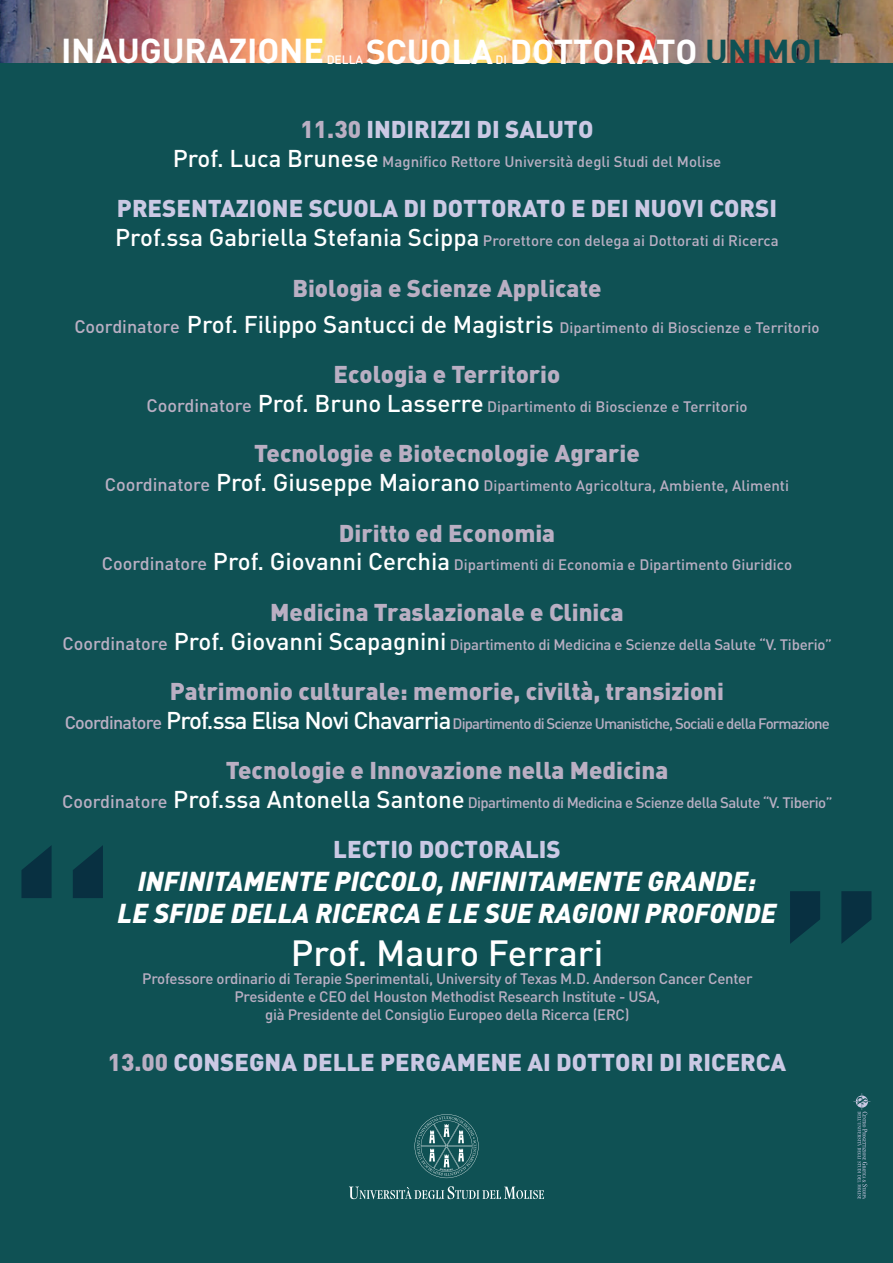
<style>
.page{position:relative;width:893px;height:1263px;background:#fff}
.page>*{position:absolute;margin:0;border:0;box-sizing:border-box;transform-origin:0 0}
.t1{font:500 36px "FFDIN Pro";color:#fff}
.t2{font:700 34.2px "FFDIN Pro";letter-spacing:-.005em;color:#fff}
.t3{font:italic 900 27px/32.4px "FFDIN Pro";color:#fff;text-align:center}
.t4{font:900 24px "FFDIN Pro";color:#baafc3}
.t5{font:900 24px "FFDIN Pro";color:#cbc9e4}
.t6{font:500 15px "FFDIN Pro";color:#baafc3}
.t7{font:500 15px/18px "FFDIN Pro";letter-spacing:-.02em;color:#baafc3;text-align:center}
.t8{font:500 15px "FFDIN Pro";letter-spacing:-.06em;color:#baafc3}
.t9{font:500 15px "FFDIN Pro";letter-spacing:-.04em;color:#baafc3}
.t10{font:500 12px "FFDIN Pro";letter-spacing:-.005em;color:#fff}
.s1{color:#0f5154}
.s2{color:#baafc3}
.s3{font-size:24px;color:#fff}
.s4{font-size:18px}
</style>
<div class="page">
<img style="left:0;top:0;width:893px;height:63px">
<div style="left:0;top:63px;width:893px;height:1200px;background:#0f5154"></div>
<svg style="left:349px;top:1186px;width:195px;height:13px"></svg>
<svg style="left:415px;top:1114px;width:63px;height:64px"></svg>
<svg style="left:21px;top:845px;width:82px;height:53px"></svg>
<svg style="left:790px;top:891px;width:81px;height:53px"></svg>
<svg style="left:853px;top:1093px;width:17px;height:106px"></svg>
<h2 class="t2" style="left:61px;top:23px;width:265px">INAUGURAZIONE</h2>
<h2 class="t2" style="left:366px;top:23px;width:129px">SCUOLA</h2>
<h2 class="t2" style="left:510px;top:23px;width:323px">DOTTORATO <span class="s1">UNIMOL</span></h2>
<p class="t10" style="left:327px;top:50px;width:38px">DELLA</p>
<p class="t10" style="left:495px;top:50px;width:13px">DI</p>
<h3 class="t5" style="left:301px;top:109px;width:294px"><span class="s2">11.30</span> INDIRIZZI DI SALUTO</h3>
<p class="t6" style="left:173px;top:149px;width:550px"><span class="s3">Prof. Luca Brunese</span> Magnifico Rettore Università degli Studi del Molise</p>
<h3 class="t5" style="left:117px;top:188px;width:662px">PRESENTAZIONE SCUOLA DI DOTTORATO E DEI NUOVI CORSI</h3>
<p class="t6" style="left:115px;top:229px;width:665px"><span class="s3">Prof.ssa Gabriella Stefania Scippa</span> Prorettore con delega ai Dottorati di Ricerca</p>
<h3 class="t4" style="left:292px;top:267px;width:311px">Biologia e Scienze Applicate</h3>
<p class="t6" style="left:74px;top:315px;width:747px"><span class="s4">Coordinatore</span> <span class="s3">Prof. Filippo Santucci de Magistris</span> Dipartimento di Bioscienze e Territorio</p>
<h3 class="t4" style="left:334px;top:354px;width:228px">Ecologia e Territorio</h3>
<p class="t6" style="left:147px;top:394px;width:602px"><span class="s4">Coordinatore</span> <span class="s3">Prof. Bruno Lasserre</span> Dipartimento di Bioscienze e Territorio</p>
<h3 class="t4" style="left:254px;top:433px;width:387px">Tecnologie e Biotecnologie Agrarie</h3>
<p class="t6" style="left:105px;top:473px;width:686px"><span class="s4">Coordinatore</span> <span class="s3">Prof. Giuseppe Maiorano</span> Dipartimento Agricoltura, Ambiente, Alimenti</p>
<h3 class="t4" style="left:339px;top:512px;width:218px">Diritto ed Economia</h3>
<p class="t6" style="left:102px;top:553px;width:692px"><span class="s4">Coordinatore</span> <span class="s3">Prof. Giovanni Cerchia</span> Dipartimenti di Economia e Dipartimento Giuridico</p>
<h3 class="t4" style="left:270px;top:591px;width:355px">Medicina Traslazionale e Clinica</h3>
<p class="t7" style="left:63px;top:633px;width:771px"><span class="s4">Coordinatore</span> <span class="s3">Prof. Giovanni Scapagnini</span> Dipartimento di Medicina e Scienze della Salute “V. Tiberio”</p>
<h3 class="t4" style="left:170px;top:671px;width:556px">Patrimonio culturale: memorie, civiltà, transizioni</h3>
<p class="t8" style="left:65px;top:711px;width:767px"><span class="s4">Coordinatore</span> <span class="s3">Prof.ssa Elisa Novi Chavarria</span> Dipartimento di Scienze Umanistiche, Sociali e della Formazione</p>
<h3 class="t4" style="left:226px;top:750px;width:444px">Tecnologie e Innovazione nella Medicina</h3>
<p class="t9" style="left:62px;top:790px;width:772px"><span class="s4">Coordinatore</span> <span class="s3">Prof.ssa Antonella Santone</span> Dipartimento di Medicina e Scienze della Salute “V. Tiberio”</p>
<h3 class="t5" style="left:333px;top:829px;width:229px">LECTIO DOCTORALIS</h3>
<h3 class="t3" style="left:118px;top:861px;width:660px">INFINITAMENTE PICCOLO, INFINITAMENTE GRANDE:<br>LE SFIDE DELLA RICERCA E LE SUE RAGIONI PROFONDE</h3>
<h1 class="t1" style="left:291px;top:924px;width:314px">Prof. Mauro Ferrari</h1>
<p class="t7" style="left:142px;top:968px;width:612px">Professore ordinario di Terapie Sperimentali, University of Texas M.D. Anderson Cancer Center<br>Presidente e CEO del Houston Methodist Research Institute - USA,<br>già Presidente del Consiglio Europeo della Ricerca (ERC)</p>
<h3 class="t5" style="left:108px;top:1041px;width:680px"><span class="s2">13.00</span> CONSEGNA DELLE PERGAMENE AI DOTTORI DI RICERCA</h3>
</div>
